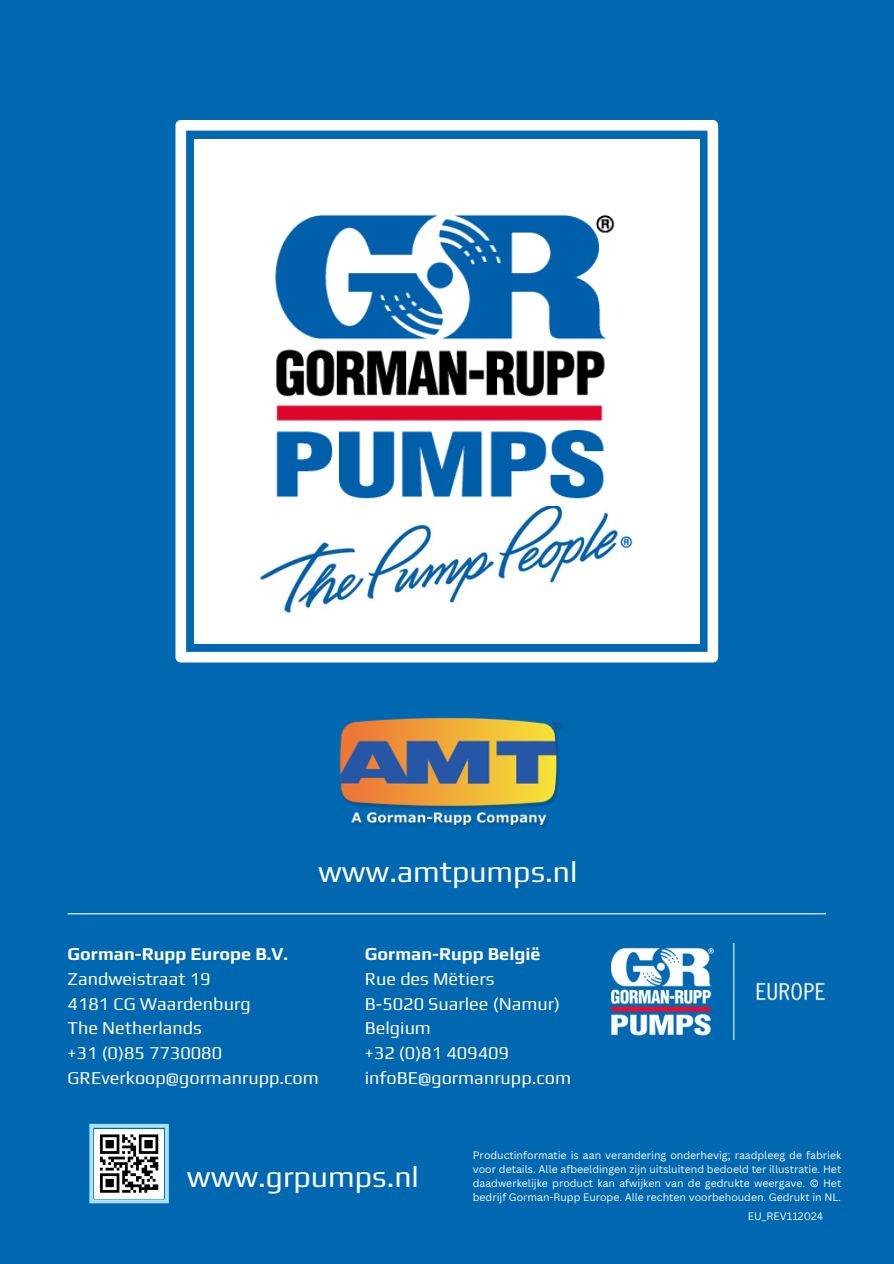
<style>
.page{position:relative;width:894px;height:1264px;background:#fff}
.page>*{position:absolute;margin:0;border:0;box-sizing:border-box;transform-origin:0 0}
.t1{font:30px "Play";color:#fff}
.t2{font:18px/24.8px "Play";color:#fff}
.t3{font:10.5px/14px "Canva Sans";color:#fff;text-align:justify}
.s1{font-weight:700}
</style>
<div class="page">
<div style="left:0;top:0;width:893px;height:1263px;background:#0067b1"></div>
<hr style="left:68px;top:913px;width:757px;height:1px;background:#fff">
<img style="left:611px;top:944px;width:214px;height:95px">
<svg style="left:175px;top:120px;width:543px;height:542px;fill:#fff"></svg>
<svg style="left:89px;top:1123px;width:80px;height:80px;background:#9dacb5"></svg>
<img style="left:339px;top:718px;width:223px;height:110px">
<p class="t1" style="left:318px;top:853px;width:261px">www.amtpumps.nl</p>
<p class="t2" style="left:68px;top:941px;width:252px"><span class="s1">Gorman-Rupp Europe B.V.<br></span>Zandweistraat 19<br>4181 CG Waardenburg<br>The Netherlands<br>+31 (0)85 7730080<br>GREverkoop@gormanrupp.com</p>
<h2 class="t2" style="left:365px;top:941px;width:208px"><span class="s1">Gorman-Rupp België<br></span>Rue des Mëtiers<br>B-5020 Suarlee (Namur)<br>Belgium<br>+32 (0)81 409409 infoBE@gormanrupp.com</h2>
<h1 class="t1" style="left:187px;top:1158px;width:233px">www.grpumps.nl</h1>
<p class="t3" style="left:472px;top:1147px;width:370px">Productinformatie is aan verandering onderhevig; raadpleeg de fabriek voor details. Alle afbeeldingen zijn uitsluitend bedoeld ter illustratie. Het daadwerkelijke product kan afwijken van de gedrukte weergave. © Het bedrijf Gorman-Rupp Europe. Alle rechten voorbehouden. Gedrukt in NL.</p>
<h2 class="t3" style="left:747px;top:1208px;width:77px">EU_REV112024</h2>
</div>
